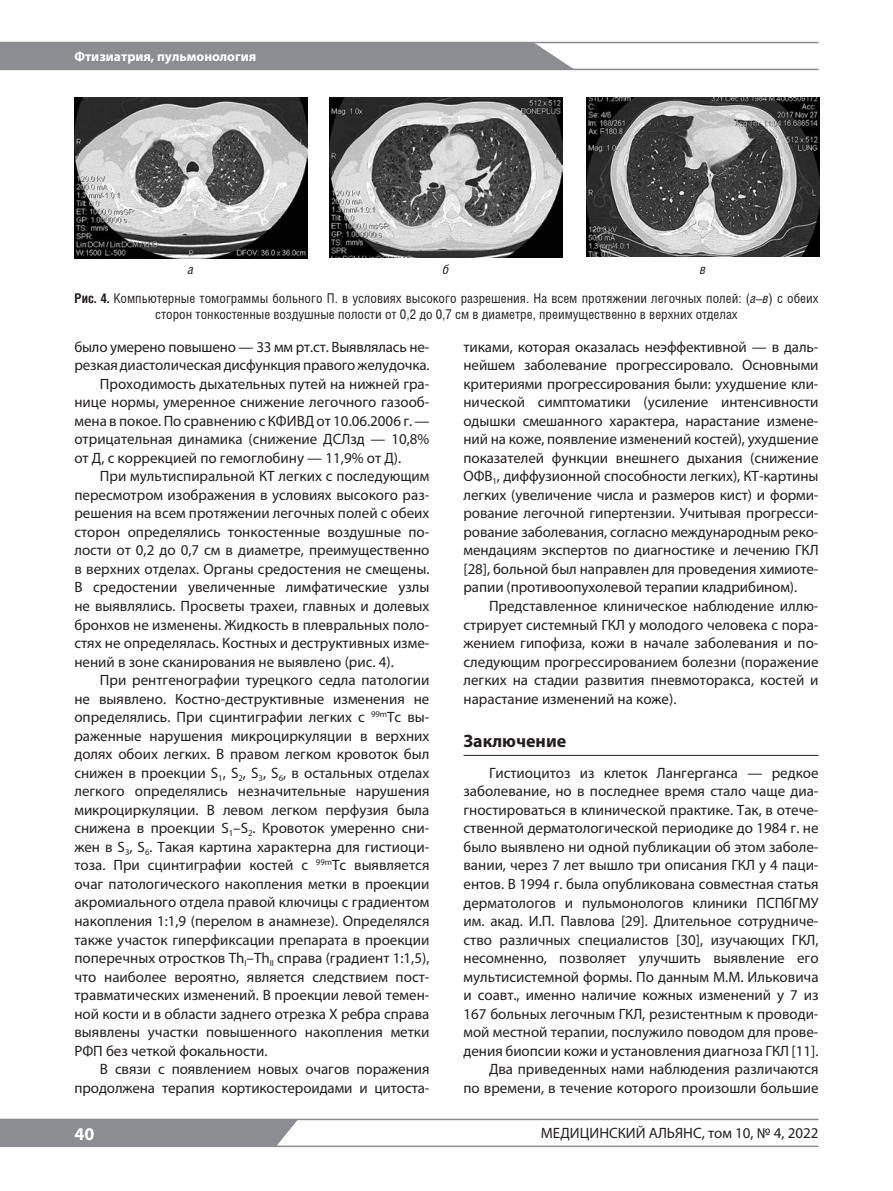
<style>
.page{position:relative;width:893px;height:1191px;background:#fff}
.page>*{position:absolute;margin:0;border:0;box-sizing:border-box;transform-origin:0 0}
.t1{font:700 18px "Myriad Pro";color:#231f20}
.t2{font:700 18px "Myriad Pro";color:#fff}
.t3{font:15px/18.6px "Myriad Pro";color:#231f20;text-align:justify}
.t4{font:13.5px/28.3px "Helios Cond";color:#231f20}
.t5{font:700 13.5px "Myriad Pro";color:#fff}
.t6{font:italic 13.5px "Helios Cond";color:#231f20}
.s1{font-style:italic}
.s2{font-weight:700}
</style>
<div class="page">
<div style="left:0;top:43px;width:575px;height:26px;background:#8b8d90"></div>
<hr style="left:0;top:1145px;width:819px;height:2px;background:#8b8d90">
<hr style="left:0;top:1118px;width:819px;height:2px;background:#8b8d90">
<hr style="left:0;top:42px;width:819px;height:1px;background:#8b8d90">
<hr style="left:0;top:69px;width:819px;height:1px;background:#8b8d90">
<div style="left:0;top:1120px;width:298px;height:26px;background:#8b8d90"></div>
<hr style="left:463px;top:755px;width:356px;height:1px;background:#231f20">
<img style="left:74px;top:98px;width:233px;height:160px">
<img style="left:330px;top:98px;width:232px;height:160px">
<img style="left:587px;top:98px;width:232px;height:159px">
<p class="t5" style="left:74px;top:51px;width:183px">Фтизиатрия, пульмонология</p>
<p class="t6" style="left:188px;top:261px;width:7px">а</p>
<p class="t6" style="left:443px;top:261px;width:8px">б</p>
<p class="t4" style="left:74px;top:255px;width:746px;text-indent:625px"><span class="s1">в<br></span><span class="s2">Рис. 4.</span> Компьютерные томограммы больного П. в условиях высокого разрешения. На всем протяжении легочных полей: (<span class="s1">а–в</span>) с обеих</p>
<p class="t4" style="left:155px;top:300px;width:584px">сторон тонкостенные воздушные полости от 0,2 до 0,7 см в диаметре, преимущественно в верхних отделах</p>
<p class="t3" style="left:74px;top:338px;width:357px">было умерено повышено — 33 мм рт.ст. Выявлялась не-</p>
<p class="t3" style="left:74px;top:357px;width:357px">резкая диастолическая дисфункция правого желудочка.</p>
<p class="t3" style="left:100px;top:375px;width:331px">Проходимость дыхательных путей на нижней гра-</p>
<p class="t3" style="left:74px;top:394px;width:357px">нице нормы, умеренное снижение легочного газооб-</p>
<p class="t3" style="left:74px;top:412px;width:357px">мена в покое. По сравнению с КФИВД от 10.06.2006 г. —</p>
<p class="t3" style="left:74px;top:431px;width:357px">отрицательная динамика (снижение ДСЛзд — 10,8%</p>
<p class="t3" style="left:74px;top:449px;width:328px">от Д, с коррекцией по гемоглобину — 11,9% от Д).</p>
<p class="t3" style="left:100px;top:468px;width:331px">При мультиспиральной КТ легких с последующим</p>
<p class="t3" style="left:74px;top:486px;width:357px">пересмотром изображения в условиях высокого раз-</p>
<p class="t3" style="left:74px;top:505px;width:357px">решения на всем протяжении легочных полей с обеих</p>
<p class="t3" style="left:74px;top:524px;width:357px">сторон определялись тонкостенные воздушные по-</p>
<p class="t3" style="left:74px;top:542px;width:357px">лости от 0,2 до 0,7 см в диаметре, преимущественно</p>
<p class="t3" style="left:74px;top:561px;width:357px">в верхних отделах. Органы средостения не смещены.</p>
<p class="t3" style="left:74px;top:579px;width:357px">В средостении увеличенные лимфатические узлы</p>
<p class="t3" style="left:74px;top:598px;width:357px">не выявлялись. Просветы трахеи, главных и долевых</p>
<p class="t3" style="left:74px;top:616px;width:357px">бронхов не изменены. Жидкость в плевральных поло-</p>
<p class="t3" style="left:74px;top:635px;width:357px">стях не определялась. Костных и деструктивных изме-</p>
<p class="t3" style="left:74px;top:653px;width:321px">нений в зоне сканирования не выявлено (рис. 4).</p>
<p class="t3" style="left:100px;top:672px;width:331px">При рентгенографии турецкого седла патологии</p>
<p class="t3" style="left:74px;top:690px;width:357px">не выявлено. Костно-деструктивные изменения не</p>
<p class="t3" style="left:74px;top:709px;width:357px">определялись. При сцинтиграфии легких с <sup>99m</sup>Тс вы-</p>
<p class="t3" style="left:74px;top:727px;width:357px">раженные нарушения микроциркуляции в верхних</p>
<p class="t3" style="left:74px;top:746px;width:357px">долях обоих легких. В правом легком кровоток был</p>
<p class="t3" style="left:74px;top:764px;width:357px">снижен в проекции S<sub>1</sub>, S<sub>2</sub>, S<sub>3</sub>, S<sub>6</sub>, в остальных отделах</p>
<p class="t3" style="left:74px;top:783px;width:357px">легкого определялись незначительные нарушения</p>
<p class="t3" style="left:74px;top:801px;width:357px">микроциркуляции. В левом легком перфузия была</p>
<p class="t3" style="left:74px;top:820px;width:357px">снижена в проекции S<sub>1</sub>–S<sub>2</sub>. Кровоток умеренно сни-</p>
<p class="t3" style="left:74px;top:838px;width:357px">жен в S<sub>3</sub>, S<sub>6</sub>. Такая картина характерна для гистиоци-</p>
<p class="t3" style="left:74px;top:857px;width:357px">тоза. При сцинтиграфии костей с <sup>99m</sup>Тс выявляется</p>
<p class="t3" style="left:74px;top:875px;width:357px">очаг патологического накопления метки в проекции</p>
<p class="t3" style="left:74px;top:894px;width:357px">акромиального отдела правой ключицы с градиентом</p>
<p class="t3" style="left:74px;top:913px;width:357px">накопления 1:1,9 (перелом в анамнезе). Определялся</p>
<p class="t3" style="left:74px;top:931px;width:357px">также участок гиперфиксации препарата в проекции</p>
<p class="t3" style="left:74px;top:950px;width:357px">поперечных отростков Th<sub>I</sub>–Th<sub>II</sub> справа (градиент 1:1,5),</p>
<p class="t3" style="left:74px;top:968px;width:357px">что наиболее вероятно, является следствием пост-</p>
<p class="t3" style="left:74px;top:987px;width:357px">травматических изменений. В проекции левой темен-</p>
<p class="t3" style="left:74px;top:1005px;width:357px">ной кости и в области заднего отрезка Х ребра справа</p>
<p class="t3" style="left:74px;top:1024px;width:357px">выявлены участки повышенного накопления метки</p>
<p class="t3" style="left:74px;top:1042px;width:195px">РФП без четкой фокальности.</p>
<p class="t3" style="left:100px;top:1061px;width:331px">В связи с появлением новых очагов поражения</p>
<p class="t3" style="left:74px;top:1079px;width:357px">продолжена терапия кортикостероидами и цитоста-</p>
<p class="t3" style="left:463px;top:338px;width:357px">тиками, которая оказалась неэффективной — в даль&shy;нейшем заболевание прогрессировало. Основными критериями прогрессирования были: ухудшение кли&shy;нической симптоматики (усиление интенсивности одышки смешанного характера, нарастание измене&shy;ний на коже, появление изменений костей), ухудшение показателей функции внешнего дыхания (снижение ОФВ<sub>1</sub>, диффузионной способности легких), КТ-картины легких (увеличение числа и размеров кист) и форми&shy;рование легочной гипертензии. Учитывая прогресси&shy;рование заболевания, согласно международным реко&shy;мендациям экспертов по диагностике и лечению ГКЛ [28], больной был направлен для проведения химиоте&shy;рапии (противоопухолевой терапии кладрибином).</p>
<p class="t3" style="left:463px;top:598px;width:357px;text-indent:26px">Представленное клиническое наблюдение иллю&shy;стрирует системный ГКЛ у молодого человека с пора&shy;жением гипофиза, кожи в начале заболевания и по&shy;следующим прогрессированием болезни (поражение легких на стадии развития пневмоторакса, костей и нарастание изменений на коже).</p>
<p class="t1" style="left:463px;top:733px;width:104px">Заключение</p>
<p class="t3" style="left:463px;top:764px;width:357px;text-align:right">Гистиоцитоз из клеток Лангерганса — редкое заболевание, но в последнее время стало чаще диа&shy;гностироваться в клинической практике. Так, в отече&shy;ственной дерматологической периодике до 1984 г. не было выявлено ни одной публикации об этом заболе&shy;вании, через 7 лет вышло три описания ГКЛ у 4 паци&shy;ентов. В 1994 г. была опубликована совместная статья дерматологов и пульмонологов клиники ПСПбГМУ им. акад. И.П. Павлова [29]. Длительное сотрудниче&shy;ство различных специалистов [30], изучающих ГКЛ, несомненно, позволяет улучшить выявление его мультисистемной формы. По данным М.М. Ильковича и соавт., именно наличие кожных изменений у 7 из 167 больных легочным ГКЛ, резистентным к проводи&shy;мой местной терапии, послужило поводом для прове&shy;дения биопсии кожи и установления диагноза ГКЛ [11].<br>Два приведенных нами наблюдения различаются<br>по времени, в течение которого произошли большие</p>
<p class="t2" style="left:74px;top:1126px;width:21px">40</p>
<p class="t3" style="left:541px;top:1125px;width:279px">МЕДИЦИНСКИЙ АЛЬЯНС, том 10, № 4, 2022</p>
</div>
